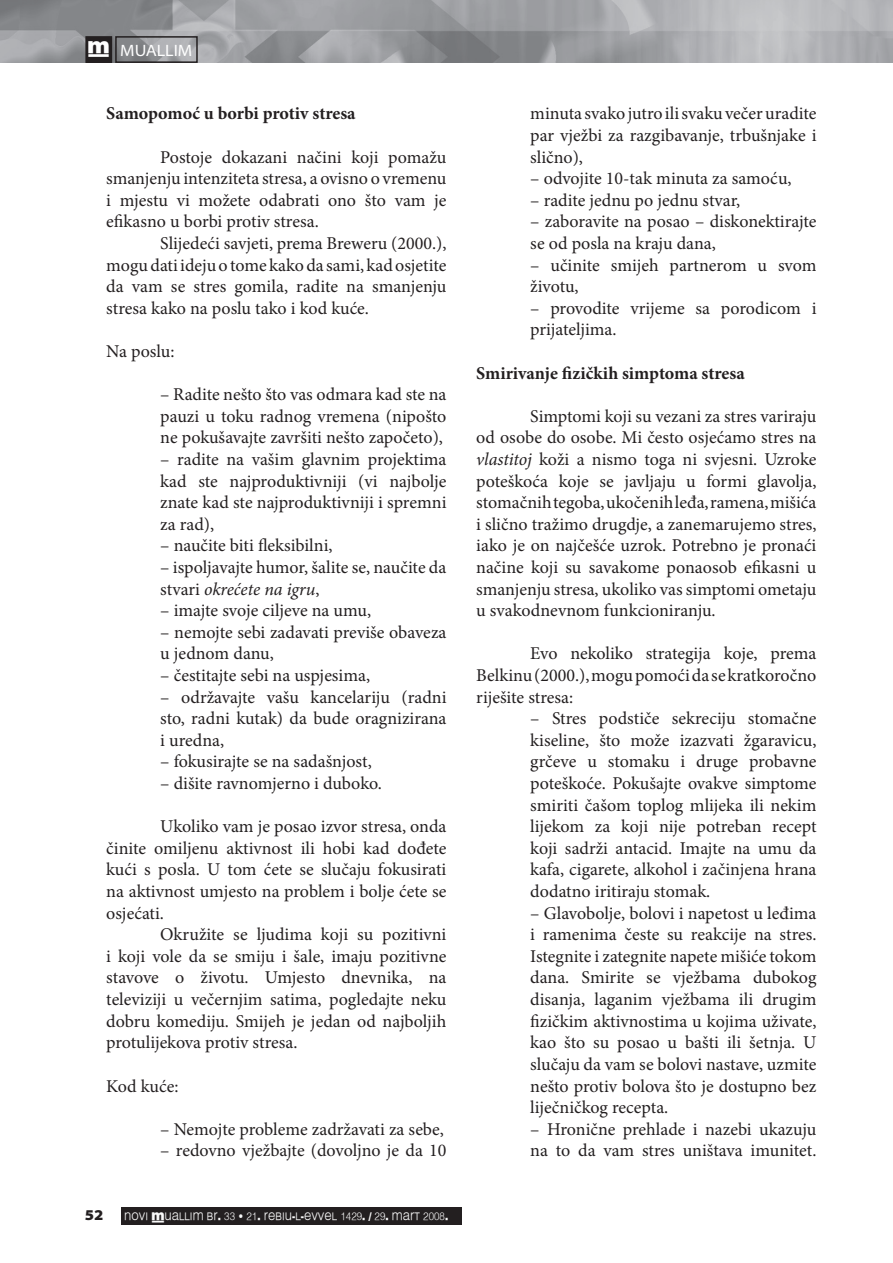
<style>
.page{position:relative;width:893px;height:1263px;background:#fff}
.page>*{position:absolute;margin:0;border:0;box-sizing:border-box;transform-origin:0 0}
.t1{font:18px/21.6px "Minion Pro";color:#231f20;text-align:justify}
.t2{font:700 18px "Minion Pro";color:#231f20}
.t3{font:semi-expanded 16.5px "Myriad Pro";color:#fff}
.t4{font:900 semi-expanded 15px "Myriad Pro";color:#231f20}
.t5{font:10.8px "Muallim";color:#f9f9f9;scale:.91 1}
.s1{font-family:"Muallim";font-stretch:normal}
.s2{font-style:italic}
</style>
<div class="page">
<img style="left:0;top:0;width:893px;height:62px">
<div style="left:86px;top:37px;width:25px;height:25px;background:#231f20"></div>
<div style="left:85px;top:36px;width:27px;height:27px;border:2px solid #231f20"></div>
<div style="left:115px;top:36px;width:83px;height:27px;border:2px solid #231f20"></div>
<div style="left:122px;top:1206px;width:340px;height:18px;background:#231f20"></div>
<p class="t3" style="left:88px;top:41px;width:106px"><span class="s1">†</span> MUALLIM</p>
<p class="t2" style="left:106px;top:101px;width:251px">Samopomoć u borbi protiv stresa</p>
<p class="t1" style="left:106px;top:146px;width:342px;text-indent:54px">Postoje dokazani načini koji pomažu smanjenju intenziteta stresa, a ovisno o vremenu i mjestu vi možete odabrati ono što vam je efikasno u borbi protiv stresa.</p>
<p class="t1" style="left:106px;top:233px;width:342px;text-indent:54px">Slijedeći savjeti, prema Breweru (2000.), mogu dati ideju o tome kako da sami, kad osjetite da vam se stres gomila, radite na smanjenju stresa kako na poslu tako i kod kuće.</p>
<p class="t1" style="left:106px;top:341px;width:70px">Na poslu:</p>
<p class="t1" style="left:160px;top:384px;width:288px">– Radite nešto što vas odmara kad ste na pauzi u toku radnog vremena (nipošto ne pokušavajte završiti nešto započeto),</p>
<p class="t1" style="left:160px;top:449px;width:288px">– radite na vašim glavnim projektima kad ste najproduktivniji (vi najbolje znate kad ste najproduktivniji i spremni za rad),</p>
<p class="t1" style="left:160px;top:535px;width:174px">– naučite biti fleksibilni,</p>
<p class="t1" style="left:160px;top:557px;width:288px">– ispoljavajte humor, šalite se, naučite da stvari <span class="s2">okrećete na igru</span>,</p>
<p class="t1" style="left:160px;top:600px;width:212px">– imajte svoje ciljeve na umu,</p>
<p class="t1" style="left:160px;top:621px;width:288px">– nemojte sebi zadavati previše obaveza u jednom danu,</p>
<p class="t1" style="left:160px;top:665px;width:211px">– čestitajte sebi na uspjesima,</p>
<p class="t1" style="left:160px;top:686px;width:288px">– održavajte vašu kancelariju (radni sto, radni kutak) da bude oragnizirana i uredna,</p>
<p class="t1" style="left:160px;top:751px;width:213px">– fokusirajte se na sadašnjost,</p>
<p class="t1" style="left:160px;top:773px;width:223px">– dišite ravnomjerno i duboko.</p>
<p class="t1" style="left:106px;top:816px;width:342px;text-indent:54px">Ukoliko vam je posao izvor stresa, onda činite omiljenu aktivnost ili hobi kad dođete kući s posla. U tom ćete se slučaju fokusirati na aktivnost umjesto na problem i bolje ćete se osjećati.</p>
<p class="t1" style="left:106px;top:924px;width:342px;text-indent:54px">Okružite se ljudima koji su pozitivni i koji vole da se smiju i šale, imaju pozitivne stavove o životu. Umjesto dnevnika, na televiziji u večernjim satima, pogledajte neku dobru komediju. Smijeh je jedan od najboljih protulijekova protiv stresa.</p>
<p class="t1" style="left:106px;top:1075px;width:74px">Kod kuće:</p>
<p class="t1" style="left:160px;top:1118px;width:285px">– Nemojte probleme zadržavati za sebe,</p>
<p class="t1" style="left:160px;top:1140px;width:288px">– redovno vježbajte (dovoljno je da 1 0</p>
<p class="t4" style="left:85px;top:1207px;width:20px">52</p>
<p class="t5" style="left:124px;top:1209px;width:358px">NOVI †UALLIM BR. 33 • 21. REBIU-L-EVVEL 1429. / 29. MART 2008.</p>
<p class="t1" style="left:530px;top:103px;width:288px">minuta svako jutro ili svaku večer uradite par vježbi za razgibavanje, trbušnjake i slično),</p>
<p class="t1" style="left:530px;top:168px;width:263px">– odvojite 1 0-tak minuta za samoću,</p>
<p class="t1" style="left:530px;top:189px;width:212px">– radite jednu po jednu stvar,</p>
<p class="t1" style="left:530px;top:211px;width:288px">– zaboravite na posao – diskonektirajte se od posla na kraju dana,</p>
<p class="t1" style="left:530px;top:254px;width:288px">– učinite smijeh partnerom u svom životu,</p>
<p class="t1" style="left:530px;top:297px;width:288px">– provodite vrijeme sa porodicom i prijateljima.</p>
<p class="t2" style="left:476px;top:360px;width:270px">Smirivanje fizičkih simptoma stresa</p>
<p class="t1" style="left:476px;top:405px;width:342px;text-indent:54px">Simptomi koji su vezani za stres variraju od osobe do osobe. Mi često osjećamo stres na <span class="s2">vlastitoj</span> koži a nismo toga ni svjesni. Uzroke poteškoća koje se javljaju u formi glavolja, stomačnih tegoba, ukočenih leđa, ramena, mišića i slično tražimo drugdje, a zanemarujemo stres, iako je on najčešće uzrok. Potrebno je pronaći načine koji su savakome ponaosob efikasni u smanjenju stresa, ukoliko vas simptomi ometaju u svakodnevnom funkcioniranju.</p>
<p class="t1" style="left:476px;top:643px;width:342px;text-indent:54px">Evo nekoliko strategija koje, prema Belkinu (2000.), mogu pomoći da se kratkoročno riješite stresa:</p>
<p class="t1" style="left:530px;top:708px;width:288px">– Stres podstiče sekreciju stomačne kiseline, što može izazvati žgaravicu, grčeve u stomaku i druge probavne poteškoće. Pokušajte ovakve simptome smiriti čašom toplog mlijeka ili nekim lijekom za koji nije potreban recept koji sadrži antacid. Imajte na umu da kafa, cigarete, alkohol i začinjena hrana dodatno iritiraju stomak.</p>
<p class="t1" style="left:530px;top:902px;width:288px">– Glavobolje, bolovi i napetost u leđima i ramenima česte su reakcije na stres.<br>Istegnite i zategnite napete mišiće tokom dana. Smirite se vježbama dubokog disanja, laganim vježbama ili drugim fizičkim aktivnostima u kojima uživate, kao što su posao u bašti ili šetnja. U slučaju da vam se bolovi nastave, uzmite nešto protiv bolova što je dostupno bez liječničkog recepta.</p>
<p class="t1" style="left:530px;top:1118px;width:288px">– Hronične prehlade i nazebi ukazuju na to da vam stres uništava imunitet.</p>
</div>
